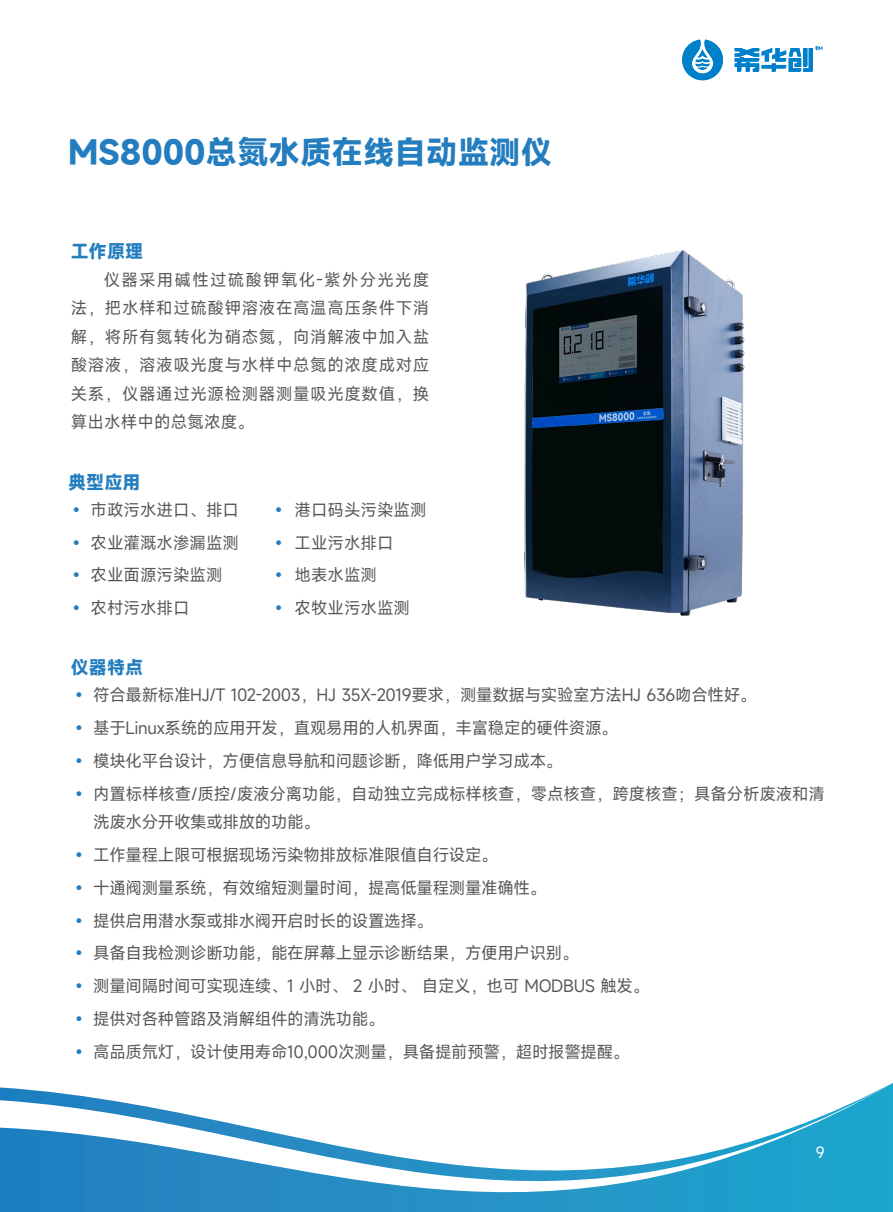
<style>
.page{position:relative;width:893px;height:1212px;background:#fff}
.page>*{position:absolute;margin:0;border:0;box-sizing:border-box;transform-origin:0 0}
.t1{font:700 31.5px "Mi Sans";color:#247dbf}
.t2{font:700 18px "Mi Sans";letter-spacing:.01em;color:#247dbf}
.t3{font:16.5px/28.5px "Mi Sans";letter-spacing:-.02em;color:#57585a}
.t4{font:16.5px "Mi Sans";color:#57585a}
.t5{font:15px "Mi Sans";color:#fff}
.s1{color:#247dbf}
</style>
<div class="page">
<svg style="left:0;top:1083px;width:893px;height:129px"></svg>
<svg style="left:682px;top:40px;width:41px;height:40px"></svg>
<svg style="left:735px;top:46px;width:87px;height:26px"></svg>
<img style="left:524px;top:250px;width:221px;height:366px">
<h1 class="t1" style="left:68px;top:131px;width:486px">MS8000总氮水质在线自动监测仪</h1>
<p class="t2" style="left:71px;top:240px;width:74px">工作原理</p>
<p class="t3" style="left:71px;top:265px;width:360px;text-align:justify;text-indent:33px">仪器采用碱性过硫酸钾氧化-紫外分光光度法，把水样和过硫酸钾溶液在高温高压条件下消解，将所有氮转化为硝态氮，向消解液中加入盐酸溶液，溶液吸光度与水样中总氮的浓度成对应关系，仪器通过光源检测器测量吸光度数值，换算出水样中的总氮浓度。</p>
<p class="t2" style="left:68px;top:470px;width:74px">典型应用</p>
<p class="t4" style="left:68px;top:499px;width:173px"><span class="s1">•</span> 市政污水进口、排口</p>
<p class="t4" style="left:271px;top:499px;width:158px"><span class="s1">•</span> 港口码头污染监测</p>
<p class="t4" style="left:68px;top:531px;width:173px"><span class="s1">•</span> 农业灌溉水渗漏监测</p>
<p class="t3" style="left:271px;top:528px;width:125px"><span class="s1">•</span> 工业污水排口</p>
<p class="t4" style="left:68px;top:564px;width:156px"><span class="s1">•</span> 农业面源污染监测</p>
<p class="t3" style="left:271px;top:561px;width:108px"><span class="s1">•</span> 地表水监测</p>
<p class="t3" style="left:68px;top:594px;width:123px"><span class="s1">•</span> 农村污水排口</p>
<p class="t4" style="left:271px;top:597px;width:141px"><span class="s1">•</span> 农牧业污水监测</p>
<p class="t2" style="left:71px;top:655px;width:74px">仪器特点</p>
<p class="t3" style="left:71px;top:681px;width:687px"><span class="s1">•</span> 符合最新标准HJ/T 102-2003，HJ 35X-2019要求，测量数据与实验室方法HJ 636吻合性好。</p>
<p class="t3" style="left:71px;top:714px;width:548px"><span class="s1">•</span> 基于Linux系统的应用开发，直观易用的人机界面，丰富稳定的硬件资源。</p>
<p class="t3" style="left:71px;top:746px;width:493px"><span class="s1">•</span> 模块化平台设计，方便信息导航和问题诊断，降低用户学习成本。</p>
<p class="t3" style="left:93px;top:779px;width:733px;text-indent:-23px"><span class="s1">•</span> 内置标样核查/质控/废液分离功能，自动独立完成标样核查，零点核查，跨度核查；具备分析废液和清洗废水分开收集或排放的功能。</p>
<p class="t3" style="left:71px;top:840px;width:429px"><span class="s1">•</span> 工作量程上限可根据现场污染物排放标准限值自行设定。</p>
<p class="t3" style="left:71px;top:873px;width:477px"><span class="s1">•</span> 十通阀测量系统，有效缩短测量时间，提高低量程测量准确性。</p>
<p class="t3" style="left:71px;top:906px;width:364px"><span class="s1">•</span> 提供启用潜水泵或排水阀开启时长的设置选择。</p>
<p class="t3" style="left:71px;top:939px;width:509px"><span class="s1">•</span> 具备自我检测诊断功能，能在屏幕上显示诊断结果，方便用户识别。</p>
<p class="t3" style="left:71px;top:971px;width:580px"><span class="s1">•</span> 测量间隔时间可实现连续、1 小时、 2 小时、 自定义，也可 MODBUS 触发。</p>
<p class="t3" style="left:71px;top:1004px;width:315px"><span class="s1">•</span> 提供对各种管路及消解组件的清洗功能。</p>
<p class="t3" style="left:71px;top:1037px;width:560px"><span class="s1">•</span> 高品质氘灯，设计使用寿命10,000次测量，具备提前预警，超时报警提醒。</p>
<p class="t5" style="left:816px;top:1142px;width:10px">9</p>
</div>
